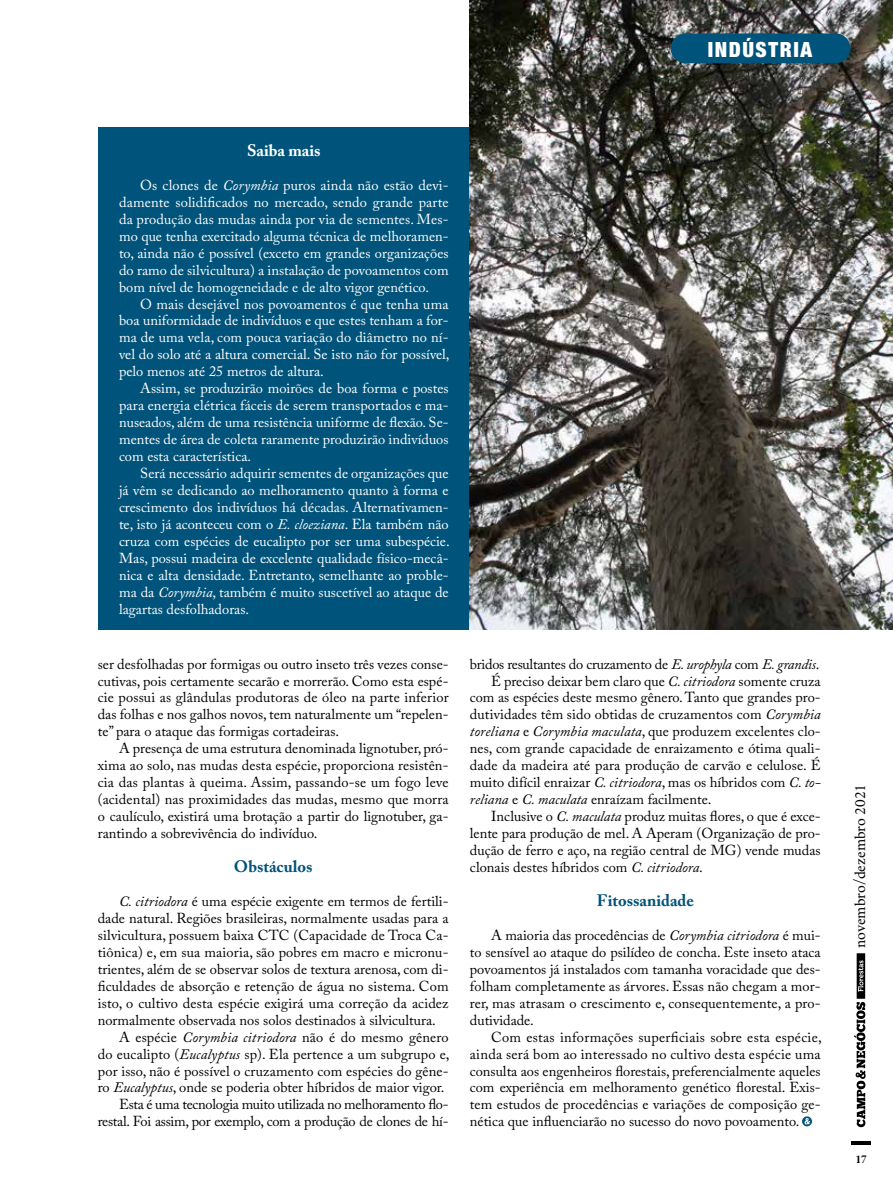
<style>
.page{position:relative;width:893px;height:1191px;background:#fff}
.page>*{position:absolute;margin:0;border:0;box-sizing:border-box;transform-origin:0 0}
.t1{font:900 condensed 21px "Helvetica Neue";letter-spacing:.075em;color:#fff}
.t2{font:700 16.5px "Adobe Caslon Pro";color:#00537a}
.t3{font:700 16.5px "Adobe Caslon Pro";color:#fff}
.t4{font:15.75px "Crimson";color:#000}
.t5{font:14.4px/17px "Adobe Caslon Pro";color:#000;text-align:justify}
.t6{font:14.4px/17px "Adobe Caslon Pro";color:#fff;text-align:justify}
.t7{font:14.4px "Adobe Caslon Pro";letter-spacing:-.02em;color:#000}
.t8{font:700 12px "Crimson";color:#000}
.s1{font-style:italic}
</style>
<div class="page">
<svg style="left:854px;top:953px;width:12px;height:174px"></svg>
<hr style="left:851px;top:1141px;width:20px;height:3px;background:#000">
<div style="left:98px;top:128px;width:490px;height:502px;background:#00537a"></div>
<img style="left:470px;top:0;width:423px;height:630px">
<div style="left:671px;top:33px;width:179px;height:30px;background:#00537a;border-radius:15px"></div>
<svg style="left:802px;top:1116px;width:10px;height:10px"></svg>
<h1 class="t1" style="left:708px;top:36px;width:106px">INDÚSTRIA</h1>
<p class="t3" style="left:247px;top:141px;width:75px">Saiba mais</p>
<p class="t6" style="left:119px;top:176px;width:331px;text-indent:21px">Os clones de <span class="s1">Corymbia</span> puros ainda não estão devi&shy;damente solidificados no mercado, sendo grande parte da produção das mudas ainda por via de sementes. Mes&shy;mo que tenha exercitado alguma técnica de melhoramen&shy;to, ainda não é possível (exceto em grandes organizações do ramo de silvicultura) a instalação de povoamentos com bom nível de homogeneidade e de alto vigor genético.</p>
<p class="t6" style="left:119px;top:295px;width:332px;text-indent:21px">O mais desejável nos povoamentos é que tenha uma boa uniformidade de indivíduos e que estes tenham a for&shy;ma de uma vela, com pouca variação do diâmetro no ní&shy;vel do solo até a altura comercial. Se isto não for possível, pelo menos até 25 metros de altura.</p>
<p class="t6" style="left:119px;top:380px;width:331px;text-indent:21px">Assim, se produzirão moirões de boa forma e postes para energia elétrica fáceis de serem transportados e ma&shy;nuseados, além de uma resistência uniforme de flexão. Se&shy;mentes de área de coleta raramente produzirão indivíduos com esta característica.</p>
<p class="t6" style="left:119px;top:464px;width:332px;text-indent:21px">Será necessário adquirir sementes de organizações que já vêm se dedicando ao melhoramento quanto à forma e crescimento dos indivíduos há décadas. Alternativamen&shy;te, isto já aconteceu com o <span class="s1">E. cloeziana</span>. Ela também não cruza com espécies de eucalipto por ser uma subespécie.<br>Mas, possui madeira de excelente qualidade físico-mecâ&shy;nica e alta densidade. Entretanto, semelhante ao proble&shy;ma da <span class="s1">Corymbia</span>, também é muito suscetível ao ataque de lagartas desfolhadoras.</p>
<p class="t5" style="left:98px;top:655px;width:352px">ser desfolhadas por formigas ou outro inseto três vezes conse&shy;cutivas, pois certamente secarão e morrerão. Como esta espé&shy;cie possui as glândulas produtoras de óleo na parte inferior das folhas e nos galhos novos, tem naturalmente um “repelen&shy;te” para o ataque das formigas cortadeiras.</p>
<p class="t5" style="left:98px;top:740px;width:352px;text-indent:21px">A presença de uma estrutura denominada lignotuber, pró&shy;xima ao solo, nas mudas desta espécie, proporciona resistên&shy;cia das plantas à queima. Assim, passando-se um fogo leve (acidental) nas proximidades das mudas, mesmo que morra o caulículo, existirá uma brotação a partir do lignotuber, ga&shy;rantindo a sobrevivência do indivíduo.</p>
<p class="t2" style="left:234px;top:856px;width:80px">Obstáculos</p>
<p class="t5" style="left:119px;top:892px;width:331px"><span class="s1">C. citriodora</span> é uma espécie exigente em termos de fertili-</p>
<p class="t5" style="left:98px;top:909px;width:352px">dade natural. Regiões brasileiras, normalmente usadas para a</p>
<p class="t5" style="left:98px;top:926px;width:352px">silvicultura, possuem baixa CTC (Capacidade de Troca Ca-</p>
<p class="t5" style="left:98px;top:943px;width:352px">tiônica) e, em sua maioria, são pobres em macro e micronu-</p>
<p class="t5" style="left:98px;top:960px;width:352px">trientes, além de se observar solos de textura arenosa, com di-</p>
<p class="t5" style="left:98px;top:977px;width:352px">ficuldades de absorção e retenção de água no sistema. Com</p>
<p class="t5" style="left:98px;top:994px;width:352px">isto, o cultivo desta espécie exigirá uma correção da acidez</p>
<p class="t5" style="left:98px;top:1011px;width:340px">normalmente observada nos solos destinados à silvicultura.</p>
<p class="t5" style="left:119px;top:1028px;width:331px">A espécie <span class="s1">Corymbia citriodora</span> não é do mesmo gênero</p>
<p class="t5" style="left:98px;top:1045px;width:353px">do eucalipto (<span class="s1">Eucalyptus</span> sp). Ela pertence a um subgrupo e,</p>
<p class="t5" style="left:98px;top:1062px;width:352px">por isso, não é possível o cruzamento com espécies do gêne-</p>
<p class="t5" style="left:98px;top:1079px;width:348px">ro <span class="s1">Eucalyptus</span>, onde se poderia obter híbridos de maior vigor.</p>
<p class="t7" style="left:119px;top:1096px;width:331px">Esta é uma tecnologia muito utilizada no melhoramento flo-</p>
<p class="t7" style="left:98px;top:1113px;width:352px">restal. Foi assim, por exemplo, com a produção de clones de hí-</p>
<p class="t7" style="left:470px;top:655px;width:351px">bridos resultantes do cruzamento de <span class="s1">E. urophyla</span> com <span class="s1">E. grandis</span>.</p>
<p class="t5" style="left:491px;top:672px;width:331px">É preciso deixar bem claro que <span class="s1">C. citriodora</span> somente cruza</p>
<p class="t5" style="left:470px;top:689px;width:352px">com as espécies deste mesmo gênero. Tanto que grandes pro-</p>
<p class="t5" style="left:470px;top:706px;width:352px">dutividades têm sido obtidas de cruzamentos com <span class="s1">Corymbia</span></p>
<p class="t5" style="left:470px;top:723px;width:352px"><span class="s1">toreliana</span> e <span class="s1">Corymbia maculata</span>, que produzem excelentes clo-</p>
<p class="t5" style="left:470px;top:740px;width:352px">nes, com grande capacidade de enraizamento e ótima quali-</p>
<p class="t5" style="left:470px;top:757px;width:352px">dade da madeira até para produção de carvão e celulose. É</p>
<p class="t5" style="left:470px;top:774px;width:352px">muito difícil enraizar <span class="s1">C. citriodora</span>, mas os híbridos com <span class="s1">C. to-</span></p>
<p class="t5" style="left:470px;top:790px;width:243px"><span class="s1">reliana</span> e <span class="s1">C. maculata</span> enraízam facilmente.</p>
<p class="t5" style="left:491px;top:807px;width:331px">Inclusive o <span class="s1">C. maculata</span> produz muitas flores, o que é exce-</p>
<p class="t5" style="left:470px;top:824px;width:352px">lente para produção de mel. A Aperam (Organização de pro-</p>
<p class="t5" style="left:470px;top:841px;width:352px">dução de ferro e aço, na região central de MG) vende mudas</p>
<p class="t5" style="left:470px;top:858px;width:235px">clonais destes híbridos com <span class="s1">C. citriodora</span>.</p>
<p class="t2" style="left:597px;top:890px;width:99px">Fitossanidade</p>
<p class="t5" style="left:470px;top:926px;width:352px;text-indent:21px">A maioria das procedências de <span class="s1">Corymbia citriodora</span> é mui&shy;to sensível ao ataque do psilídeo de concha. Este inseto ataca povoamentos já instalados com tamanha voracidade que des&shy;folham completamente as árvores. Essas não chegam a mor&shy;rer, mas atrasam o crescimento e, consequentemente, a pro&shy;dutividade.</p>
<p class="t5" style="left:470px;top:1028px;width:353px;text-indent:21px">Com estas informações superficiais sobre esta espécie, ainda será bom ao interessado no cultivo desta espécie uma consulta aos engenheiros florestais, preferencialmente aqueles com experiência em melhoramento genético florestal. Exis&shy;tem estudos de procedências e variações de composição ge&shy;nética que influenciarão no sucesso do novo povoamento.</p>
<p class="t4" style="left:847px;top:948px;width:166px;rotate:-90deg">novembro/dezembro 2021</p>
<p class="t8" style="left:855px;top:1150px;width:13px">17</p>
</div>
